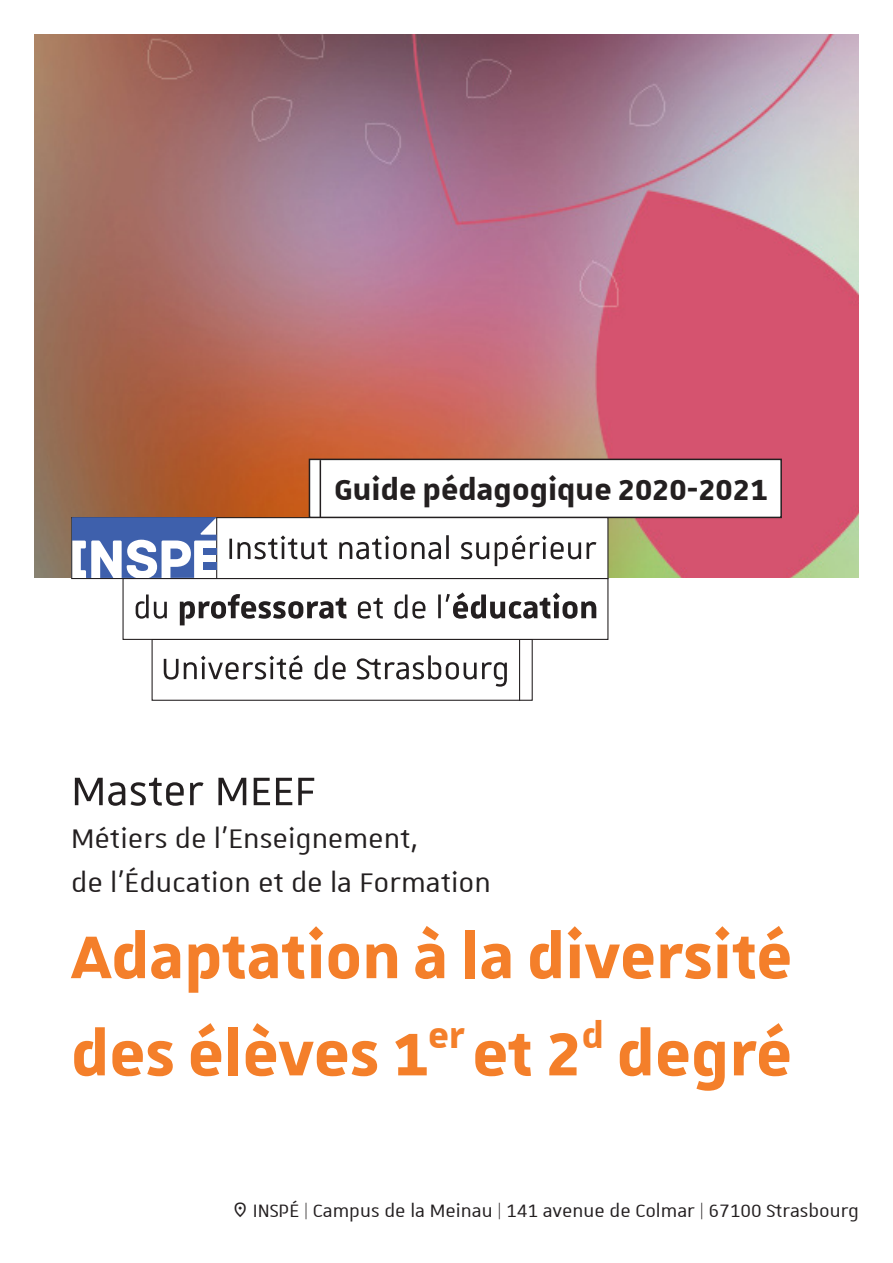
<style>
.page{position:relative;width:893px;height:1263px;background:#fff}
.page>*{position:absolute;margin:0;border:0;box-sizing:border-box;transform-origin:0 0}
.t1{font:700 81px/97.2px "Unistra A";color:#f47f2a}
.t2{font:54px "Unistra A";color:#231f20}
.t3{font:700 39px "Unistra D";color:#231f20}
.t4{font:36px/43.2px "Unistra A";color:#231f20}
.t5{font:24px "Unistra A";color:#231f20}
</style>
<div class="page">
<img style="left:34px;top:34px;width:825px;height:544px">
<div style="left:309px;top:459px;width:472px;height:58px;background:#fff"></div>
<div style="left:309px;top:459px;width:473px;height:59px;border:2px solid #231f20"></div>
<hr style="left:320px;top:460px;width:1px;height:58px;background:#231f20">
<div style="left:152px;top:639px;width:381px;height:62px;border:1px solid #231f20"></div>
<div style="left:123px;top:578px;width:485px;height:62px;border:1px solid #231f20"></div>
<div style="left:72px;top:518px;width:536px;height:60px;background:#fff"></div>
<div style="left:71px;top:517px;width:537px;height:62px;border:1px solid #231f20"></div>
<hr style="left:216px;top:518px;width:1px;height:61px;background:#231f20">
<hr style="left:519px;top:640px;width:1px;height:61px;background:#231f20">
<svg style="left:229px;top:535px;width:367px;height:31px"></svg>
<svg style="left:136px;top:592px;width:460px;height:33px"></svg>
<svg style="left:164px;top:655px;width:343px;height:32px"></svg>
<svg style="left:72px;top:518px;width:144px;height:60px"></svg>
<p class="t3" style="left:334px;top:468px;width:434px">Guide pédagogique 2020-2021</p>
<p class="t2" style="left:71px;top:763px;width:246px">Master MEEF</p>
<p class="t4" style="left:71px;top:816px;width:421px">Métiers de l’Enseignement,<br>de l’Éducation et de la Formation</p>
<p class="t1" style="left:71px;top:905px;width:722px">Adaptation à la diversité des élèves 1<sup>er</sup> et 2<sup>d</sup> degré</p>
<p class="t5" style="left:253px;top:1198px;width:608px">INSPÉ | Campus de la Meinau | 141 avenue de Colmar | 67100 Strasbourg</p>
</div>
